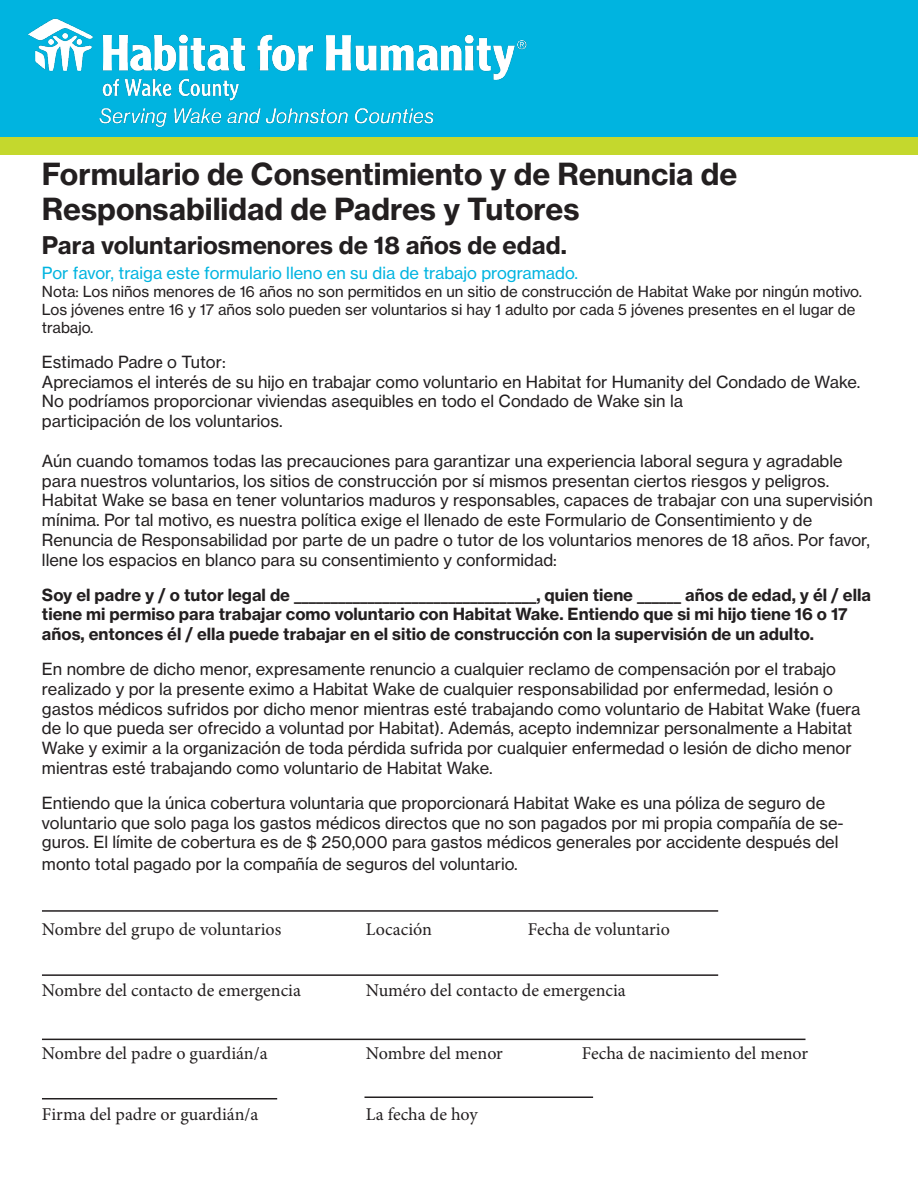
<style>
.page{position:relative;width:918px;height:1188px;background:#fff}
.page>*{position:absolute;margin:0;border:0;box-sizing:border-box;transform-origin:0 0}
.t1{font:30px "N Haas Grotesk TX Pro 75 Bd";color:#231f20}
.t2{font:24px "N Haas Grotesk TX Pro 75 Bd";color:#231f20}
.t3{font:18px "Minion Pro";letter-spacing:-.005em;color:#231f20}
.t4{font:16.5px/19.8px "N Haas Grotesk TX Pro 55 Rg";color:#231f20}
.t5{font:16.5px/19.8px "N Haas Grotesk TX Pro 75 Bd";color:#231f20}
.t6{font:16.5px "N Haas Grotesk TX Pro 55 Rg";color:#00b4e0}
.t7{font:15px/18px "N Haas Grotesk TX Pro 55 Rg";color:#231f20}
</style>
<div class="page">
<div style="left:0;top:0;width:918px;height:137px;background:#00b4e0"></div>
<div style="left:0;top:137px;width:918px;height:17px;background:#c4d82d"></div>
<img style="left:28px;top:18px;width:499px;height:109px">
<hr style="left:42px;top:974px;width:676px;height:2px;background:#231f20">
<hr style="left:42px;top:910px;width:676px;height:2px;background:#231f20">
<hr style="left:42px;top:1039px;width:764px;height:1px;background:#231f20">
<hr style="left:364px;top:1096px;width:229px;height:2px;background:#231f20">
<hr style="left:42px;top:1098px;width:235px;height:2px;background:#231f20">
<p class="t1" style="left:42px;top:155px;width:697px">Formulario de Consentimiento y de Renuncia de</p>
<p class="t1" style="left:42px;top:190px;width:539px">Responsabilidad de Padres y Tutores</p>
<p class="t2" style="left:42px;top:230px;width:526px">Para voluntariosmenores de 18 años de edad.</p>
<p class="t6" style="left:42px;top:263px;width:538px">Por favor, traiga este formulario lleno en su dia de trabajo programado.</p>
<p class="t7" style="left:42px;top:282px;width:822px">Nota: Los niños menores de 16 años no son permitidos en un sitio de construcción de Habitat Wake por ningún motivo.<br>Los jóvenes entre 16 y 17 años solo pueden ser voluntarios si hay 1 adulto por cada 5 jóvenes presentes en el lugar de trabajo.</p>
<p class="t4" style="left:42px;top:352px;width:185px">Estimado Padre o Tutor:</p>
<p class="t4" style="left:42px;top:372px;width:820px">Apreciamos el interés de su hijo en trabajar como voluntario en Habitat for Humanity del Condado de Wake.<br>No podríamos proporcionar viviendas asequibles en todo el Condado de Wake sin la<br>participación de los voluntarios.</p>
<p class="t4" style="left:42px;top:451px;width:832px">Aún cuando tomamos todas las precauciones para garantizar una experiencia laboral segura y agradable para nuestros voluntarios, los sitios de construcción por sí mismos presentan ciertos riesgos y peligros.<br>Habitat Wake se basa en tener voluntarios maduros y responsables, capaces de trabajar con una supervisión mínima. Por tal motivo, es nuestra política exige el llenado de este Formulario de Consentimiento y de Renuncia de Responsabilidad por parte de un padre o tutor de los voluntarios menores de 18 años. Por favor, llene los espacios en blanco para su consentimiento y conformidad:</p>
<p class="t5" style="left:42px;top:585px;width:831px">Soy el padre y / o tutor legal de _________________________________, quien tiene ______ años de edad, y él / ella tiene mi permiso para trabajar como voluntario con Habitat Wake. Entiendo que si mi hijo tiene 16 o 17 años, entonces él / ella puede trabajar en el sitio de construcción con la supervisión de un adulto.</p>
<p class="t4" style="left:42px;top:659px;width:820px">En nombre de dicho menor, expresamente renuncio a cualquier reclamo de compensación por el trabajo realizado y por la presente eximo a Habitat Wake de cualquier responsabilidad por enfermedad, lesión o gastos médicos sufridos por dicho menor mientras esté trabajando como voluntario de Habitat Wake (fuera de lo que pueda ser ofrecido a voluntad por Habitat). Además, acepto indemnizar personalmente a Habitat Wake y eximir a la organización de toda pérdida sufrida por cualquier enfermedad o lesión de dicho menor mientras esté trabajando como voluntario de Habitat Wake.</p>
<p class="t4" style="left:42px;top:793px;width:803px">Entiendo que la única cobertura voluntaria que proporcionará Habitat Wake es una póliza de seguro de voluntario que solo paga los gastos médicos directos que no son pagados por mi propia compañía de se&shy;guros. El límite de cobertura es de $ 250,000 para gastos médicos generales por accidente después del</p>
<p class="t4" style="left:42px;top:854px;width:477px">monto total pagado por la compañía de seguros del voluntario.</p>
<p class="t3" style="left:42px;top:917px;width:241px">Nombre del grupo de voluntarios</p>
<p class="t3" style="left:366px;top:917px;width:68px">Locación</p>
<p class="t3" style="left:528px;top:917px;width:143px">Fecha de voluntario</p>
<p class="t3" style="left:42px;top:978px;width:261px">Nombre del contacto de emergencia</p>
<p class="t3" style="left:366px;top:978px;width:261px">Numéro del contacto de emergencia</p>
<p class="t3" style="left:42px;top:1041px;width:227px">Nombre del padre o guardián/a</p>
<p class="t3" style="left:366px;top:1041px;width:139px">Nombre del menor</p>
<p class="t3" style="left:582px;top:1041px;width:228px">Fecha de nacimiento del menor</p>
<p class="t3" style="left:42px;top:1102px;width:218px">Firma del padre or guardián/a</p>
<p class="t3" style="left:366px;top:1102px;width:113px">La fecha de hoy</p>
</div>
